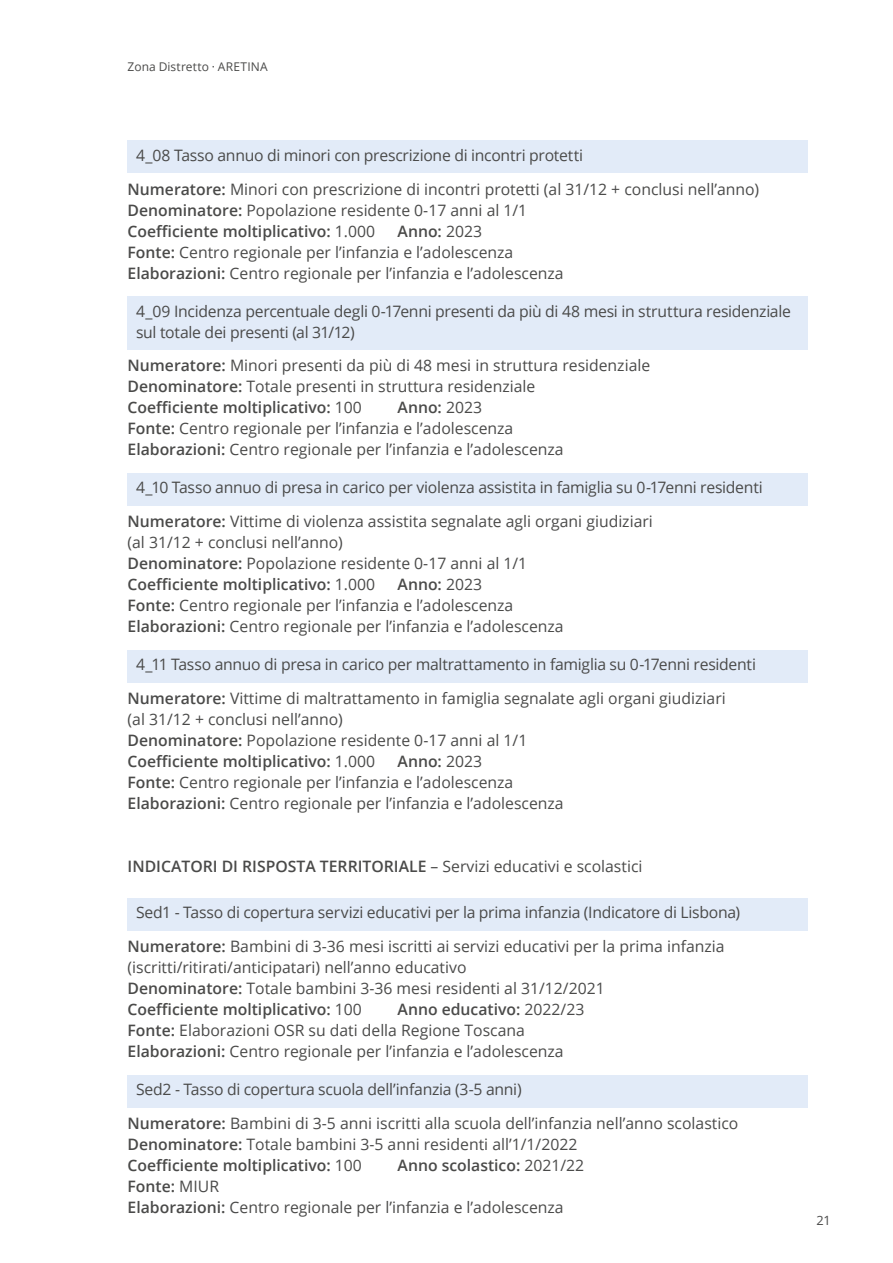
<style>
.page{position:relative;width:893px;height:1263px;background:#fff}
.page>*{position:absolute;margin:0;border:0;box-sizing:border-box;transform-origin:0 0}
.t1{font:15.75px/21px "Open Sans";color:#4a4a49}
.t2{font:600 15.75px/21px "Open Sans";color:#4a4a49}
.t3{font:12.75px "Open Sans";color:#4a4a49}
.t4{font:12px "Open Sans";letter-spacing:.01em;color:#4a4a49}
.s1{font-weight:600}
.s2{font-weight:400}
</style>
<div class="page">
<div style="left:128px;top:140px;width:680px;height:33px;background:#e2ebf8"></div>
<div style="left:128px;top:296px;width:680px;height:54px;background:#e2ebf8"></div>
<div style="left:128px;top:473px;width:680px;height:33px;background:#e2ebf8"></div>
<div style="left:128px;top:650px;width:680px;height:32px;background:#e2ebf8"></div>
<div style="left:128px;top:898px;width:680px;height:33px;background:#e2ebf8"></div>
<div style="left:128px;top:1075px;width:680px;height:32px;background:#e2ebf8"></div>
<p class="t4" style="left:128px;top:58px;width:142px">Zona Distretto · ARETINA</p>
<p class="t1" style="left:128px;top:138px;width:633px;line-height:33.8px;text-indent:9px">4_08 Tasso annuo di minori con prescrizione di incontri protetti<br><span class="s1">Numeratore:</span> Minori con prescrizione di incontri protetti (al 31/12 + conclusi nell’anno)</p>
<p class="t2" style="left:128px;top:199px;width:401px">Denominatore: <span class="s2">Popolazione residente 0-17 anni al 1/1<br></span>Coefficiente moltiplicativo: <span class="s2">1.000</span></p>
<p class="t1" style="left:128px;top:220px;width:438px;text-indent:270px"><span class="s1">Anno:</span> 2023<br><span class="s1">Fonte:</span> Centro regionale per l’infanzia e l’adolescenza<br><span class="s1">Elaborazioni:</span> Centro regionale per l’infanzia e l’adolescenza</p>
<p class="t1" style="left:136px;top:300px;width:656px">4_09 Incidenza percentuale degli 0-17enni presenti da più di 48 mesi in struttura residenziale sul totale dei presenti (al 31/12)</p>
<p class="t1" style="left:128px;top:355px;width:524px"><span class="s1">Numeratore:</span> Minori presenti da più di 48 mesi in struttura residenziale<br><span class="s1">Denominatore:</span> Totale presenti in struttura residenziale<br><span class="s1">Coefficiente moltiplicativo:</span> 100</p>
<p class="t1" style="left:128px;top:397px;width:438px;text-indent:270px"><span class="s1">Anno:</span> 2023<br><span class="s1">Fonte:</span> Centro regionale per l’infanzia e l’adolescenza<br><span class="s1">Elaborazioni:</span> Centro regionale per l’infanzia e l’adolescenza</p>
<p class="t1" style="left:128px;top:470px;width:637px;line-height:33.8px;text-indent:9px">4_10 Tasso annuo di presa in carico per violenza assistita in famiglia su 0-17enni residenti<br><span class="s1">Numeratore:</span> Vittime di violenza assistita segnalate agli organi giudiziari</p>
<p class="t1" style="left:128px;top:531px;width:401px">(al 31/12 + conclusi nell’anno)<br><span class="s1">Denominatore:</span> Popolazione residente 0-17 anni al 1/1<br><span class="s1">Coefficiente moltiplicativo:</span> 1.000</p>
<p class="t1" style="left:128px;top:573px;width:438px;text-indent:270px"><span class="s1">Anno:</span> 2023<br><span class="s1">Fonte:</span> Centro regionale per l’infanzia e l’adolescenza<br><span class="s1">Elaborazioni:</span> Centro regionale per l’infanzia e l’adolescenza</p>
<p class="t1" style="left:128px;top:647px;width:630px;line-height:33.8px;text-indent:9px">4_11 Tasso annuo di presa in carico per maltrattamento in famiglia su 0-17enni residenti<br><span class="s1">Numeratore:</span> Vittime di maltrattamento in famiglia segnalate agli organi giudiziari</p>
<p class="t1" style="left:128px;top:708px;width:401px">(al 31/12 + conclusi nell’anno)<br><span class="s1">Denominatore:</span> Popolazione residente 0-17 anni al 1/1<br><span class="s1">Coefficiente moltiplicativo:</span> 1.000</p>
<p class="t1" style="left:128px;top:750px;width:438px;text-indent:270px"><span class="s1">Anno:</span> 2023<br><span class="s1">Fonte:</span> Centro regionale per l’infanzia e l’adolescenza<br><span class="s1">Elaborazioni:</span> Centro regionale per l’infanzia e l’adolescenza</p>
<p class="t2" style="left:128px;top:855px;width:516px">INDICATORI DI RISPOSTA TERRITORIALE <span class="s2">– Servizi educativi e scolastici</span></p>
<p class="t1" style="left:128px;top:895px;width:614px;line-height:33.8px;text-indent:9px">Sed1 - Tasso di copertura servizi educativi per la prima infanzia (Indicatore di Lisbona)<br><span class="s1">Numeratore:</span> Bambini di 3-36 mesi iscritti ai servizi educativi per la prima infanzia</p>
<p class="t1" style="left:128px;top:956px;width:479px">(iscritti/ritirati/anticipatari) nell’anno educativo<br><span class="s1">Denominatore:</span> Totale bambini 3-36 mesi residenti al 31/12/2021<br><span class="s1">Coefficiente moltiplicativo:</span> 100</p>
<p class="t1" style="left:128px;top:998px;width:458px;text-indent:270px"><span class="s1">Anno educativo:</span> 2022/23<br><span class="s1">Fonte:</span> Elaborazioni OSR su dati della Regione Toscana<br><span class="s1">Elaborazioni:</span> Centro regionale per l’infanzia e l’adolescenza</p>
<p class="t1" style="left:128px;top:1072px;width:612px;line-height:33.8px;text-indent:9px">Sed2 - Tasso di copertura scuola dell’infanzia (3-5 anni)<br><span class="s1">Numeratore:</span> Bambini di 3-5 anni iscritti alla scuola dell’infanzia nell’anno scolastico</p>
<p class="t1" style="left:128px;top:1133px;width:451px"><span class="s1">Denominatore:</span> Totale bambini 3-5 anni residenti all’1/1/2022<br><span class="s1">Coefficiente moltiplicativo:</span> 100</p>
<p class="t2" style="left:398px;top:1154px;width:188px">Anno scolastico: <span class="s2">2021/22</span></p>
<p class="t1" style="left:128px;top:1175px;width:438px"><span class="s1">Fonte:</span> MIUR<br><span class="s1">Elaborazioni:</span> Centro regionale per l’infanzia e l’adolescenza</p>
<p class="t3" style="left:816px;top:1211px;width:16px">21</p>
</div>
